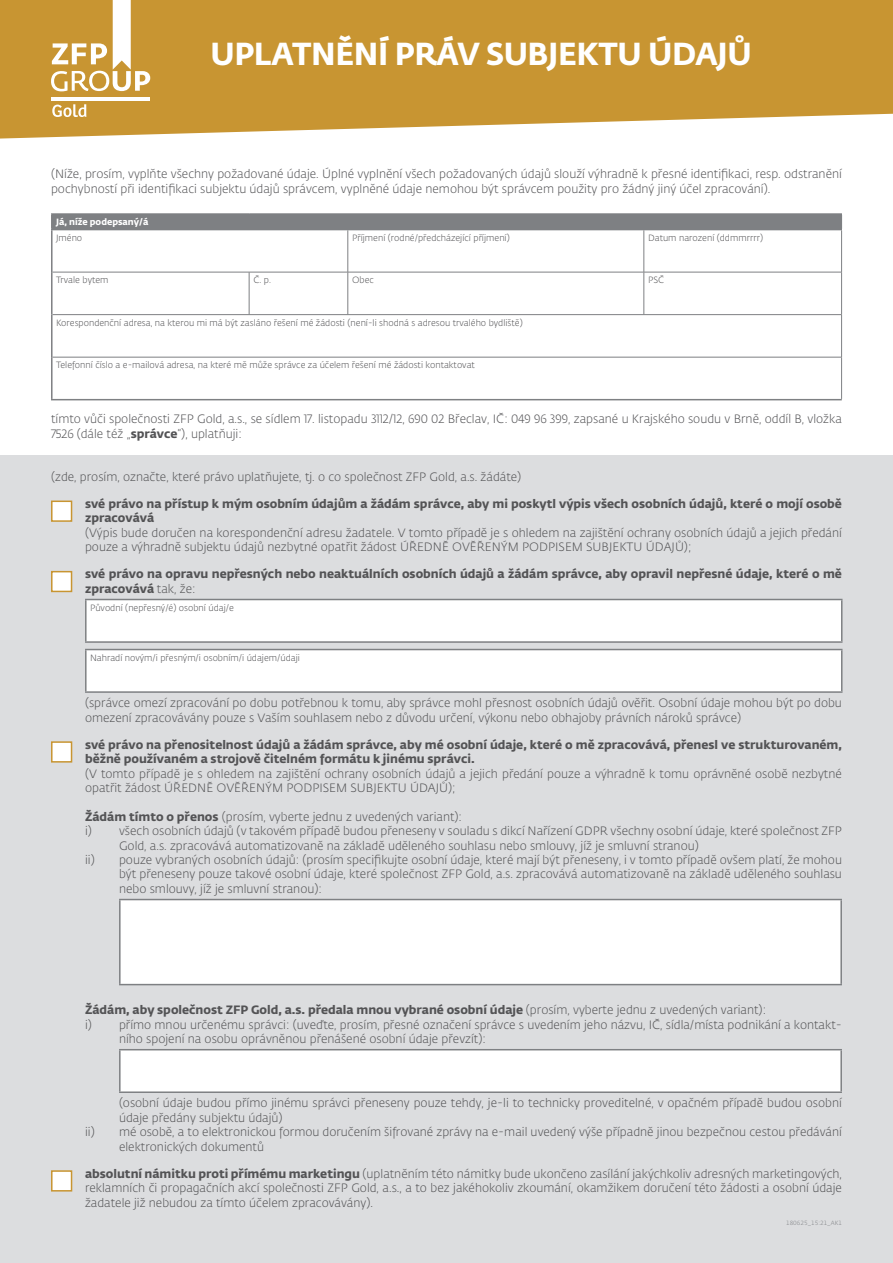
<style>
.page{position:relative;width:893px;height:1263px;background:#fff}
.page>*{position:absolute;margin:0;border:0;box-sizing:border-box;transform-origin:0 0}
.t1{font:700 31.5px "Fedra Sans Pro";letter-spacing:-.01em;color:#fff}
.t2{font:300 12px/14.4px "Fedra Sans Pro";color:#535355}
.t3{font:700 12px/14.4px "Fedra Sans Pro";color:#535355}
.t4{font:300 9px "Fedra Sans Pro";color:#535355}
.t5{font:700 9px "Fedra Sans Pro";color:#fff}
.t6{font:300 6px "Fedra Sans Pro";color:#7e8083}
.s1{font-weight:700}
.s2{font-weight:300}
</style>
<div class="page">
<svg style="left:0;top:0;width:893px;height:139px;background:#cd9f46"></svg>
<div style="left:0;top:455px;width:893px;height:808px;background:#dcdddf"></div>
<div style="left:52px;top:214px;width:790px;height:16px;background:#7e8083"></div>
<svg style="left:53px;top:230px;width:788px;height:127px"></svg>
<hr style="left:51px;top:230px;width:2px;height:42px;background:#7e8083">
<hr style="left:51px;top:272px;width:2px;height:43px;background:#7e8083">
<hr style="left:51px;top:315px;width:2px;height:42px;background:#7e8083">
<hr style="left:51px;top:357px;width:2px;height:42px;background:#7e8083">
<hr style="left:51px;top:399px;width:791px;height:1px;background:#7e8083">
<hr style="left:51px;top:213px;width:198px;height:2px;background:#7e8083">
<svg style="left:51px;top:215px;width:1px;height:14px"></svg>
<hr style="left:249px;top:213px;width:593px;height:2px;background:#7e8083">
<hr style="left:51px;top:229px;width:791px;height:1px;background:#7e8083">
<hr style="left:348px;top:230px;width:1px;height:42px;background:#7e8083">
<hr style="left:644px;top:230px;width:1px;height:42px;background:#7e8083">
<hr style="left:841px;top:230px;width:1px;height:42px;background:#7e8083">
<hr style="left:53px;top:272px;width:295px;height:1px;background:#7e8083">
<hr style="left:249px;top:272px;width:1px;height:42px;background:#7e8083">
<hr style="left:348px;top:272px;width:296px;height:1px;background:#7e8083">
<hr style="left:348px;top:272px;width:1px;height:42px;background:#7e8083">
<hr style="left:644px;top:272px;width:198px;height:1px;background:#7e8083">
<hr style="left:644px;top:272px;width:1px;height:42px;background:#7e8083">
<hr style="left:841px;top:272px;width:1px;height:42px;background:#7e8083">
<hr style="left:53px;top:314px;width:789px;height:1px;background:#7e8083">
<hr style="left:841px;top:315px;width:1px;height:42px;background:#7e8083">
<hr style="left:53px;top:357px;width:789px;height:1px;background:#7e8083">
<hr style="left:841px;top:357px;width:1px;height:42px;background:#7e8083">
<div style="left:52px;top:501px;width:20px;height:20px;background:#fff"></div>
<div style="left:51px;top:500px;width:21px;height:22px;border:2px solid #c89532"></div>
<div style="left:52px;top:572px;width:20px;height:19px;background:#fff"></div>
<div style="left:51px;top:571px;width:21px;height:21px;border:2px solid #c89532"></div>
<div style="left:86px;top:599px;width:756px;height:43px;background:#fff"></div>
<hr style="left:85px;top:599px;width:757px;height:1px;background:#7e8083">
<hr style="left:85px;top:600px;width:2px;height:41px;background:#7e8083">
<hr style="left:841px;top:600px;width:1px;height:41px;background:#7e8083">
<hr style="left:85px;top:641px;width:757px;height:2px;background:#7e8083">
<div style="left:86px;top:649px;width:756px;height:43px;background:#fff"></div>
<hr style="left:85px;top:649px;width:757px;height:1px;background:#7e8083">
<hr style="left:85px;top:650px;width:2px;height:41px;background:#7e8083">
<hr style="left:841px;top:650px;width:1px;height:41px;background:#7e8083">
<hr style="left:85px;top:691px;width:757px;height:2px;background:#7e8083">
<div style="left:52px;top:742px;width:20px;height:20px;background:#fff"></div>
<div style="left:51px;top:741px;width:21px;height:22px;border:2px solid #c89532"></div>
<div style="left:120px;top:899px;width:721px;height:85px;background:#fff"></div>
<hr style="left:119px;top:899px;width:723px;height:1px;background:#7e8083">
<hr style="left:119px;top:900px;width:2px;height:84px;background:#7e8083">
<hr style="left:840px;top:900px;width:2px;height:84px;background:#7e8083">
<hr style="left:119px;top:984px;width:723px;height:1px;background:#7e8083">
<div style="left:120px;top:1050px;width:721px;height:42px;background:#fff"></div>
<hr style="left:119px;top:1049px;width:723px;height:1px;background:#7e8083">
<hr style="left:119px;top:1050px;width:2px;height:41px;background:#7e8083">
<hr style="left:840px;top:1050px;width:2px;height:41px;background:#7e8083">
<hr style="left:119px;top:1091px;width:723px;height:2px;background:#7e8083">
<div style="left:52px;top:1171px;width:20px;height:20px;background:#fff"></div>
<div style="left:51px;top:1170px;width:21px;height:21px;border:2px solid #c89532"></div>
<hr style="left:52px;top:97px;width:98px;height:4px;background:#fff">
<svg style="left:51px;top:0;width:99px;height:91px"></svg>
<svg style="left:52px;top:104px;width:34px;height:13px"></svg>
<h1 class="t1" style="left:210px;top:41px;width:543px">UPLATNĚNÍ PRÁV SUBJEKTU ÚDAJŮ</h1>
<p class="t2" style="left:51px;top:168px;width:792px">(Níže, prosím, vyplňte všechny požadované údaje. Úplné vyplnění všech požadovaných údajů slouží výhradně k přesné identifikaci, resp. odstranění pochybností při identifikaci subjektu údajů správcem, vyplněné údaje nemohou být správcem použity pro žádný jiný účel zpracování).</p>
<p class="t5" style="left:56px;top:218px;width:94px">Já, níže podepsaný/á</p>
<p class="t4" style="left:56px;top:234px;width:28px">Jméno</p>
<p class="t4" style="left:352px;top:234px;width:159px">Příjmení (rodné/předcházející příjmení)</p>
<p class="t4" style="left:648px;top:234px;width:116px">Datum narození (ddmmrrrr)</p>
<p class="t4" style="left:56px;top:277px;width:54px">Trvale bytem</p>
<p class="t4" style="left:253px;top:277px;width:19px">Č. p.</p>
<p class="t4" style="left:352px;top:277px;width:23px">Obec</p>
<p class="t4" style="left:648px;top:277px;width:18px">PSČ</p>
<p class="t4" style="left:56px;top:319px;width:468px">Korespondenční adresa, na kterou mi má být zasláno řešení mé žádosti (není-li shodná s adresou trvalého bydliště)</p>
<p class="t4" style="left:56px;top:362px;width:420px">Telefonní číslo a e-mailová adresa, na které mě může správce za účelem řešení mé žádosti kontaktovat</p>
<p class="t2" style="left:51px;top:413px;width:792px">tímto vůči společnosti ZFP Gold, a.s., se sídlem 17. listopadu 3112/12, 690 02 Břeclav, IČ: 049 96 399, zapsané u Krajského soudu v Brně, oddíl B, vložka<br>7526 (dále též „<span class="s1">správce</span>“), uplatňuji:</p>
<p class="t2" style="left:51px;top:470px;width:472px">(zde, prosím, označte, které právo uplatňujete, tj. o co společnost ZFP Gold, a.s. žádáte)</p>
<p class="t3" style="left:85px;top:497px;width:758px">své právo na přístup k mým osobním údajům a žádám správce, aby mi poskytl výpis všech osobních údajů, které o mojí osobě zpracovává</p>
<p class="t2" style="left:85px;top:526px;width:758px">(Výpis bude doručen na korespondenční adresu žadatele. V tomto případě je s ohledem na zajištění ochrany osobních údajů a jejich předání pouze a výhradně subjektu údajů nezbytné opatřit žádost ÚŘEDNĚ OVĚŘENÝM PODPISEM SUBJEKTU ÚDAJŮ);</p>
<p class="t3" style="left:85px;top:568px;width:758px">své právo na opravu nepřesných nebo neaktuálních osobních údajů a žádám správce, aby opravil nepřesné údaje, které o mě zpracovává <span class="s2">tak, že:</span></p>
<p class="t4" style="left:90px;top:604px;width:145px">Původní (nepřesný/é) osobní údaj/e</p>
<p class="t4" style="left:90px;top:654px;width:211px">Nahradí novým/i přesným/i osobním/i údajem/údaji</p>
<p class="t2" style="left:85px;top:697px;width:758px">(správce omezí zpracování po dobu potřebnou k tomu, aby správce mohl přesnost osobních údajů ověřit. Osobní údaje mohou být po dobu omezení zpracovávány pouze s Vaším souhlasem nebo z důvodu určení, výkonu nebo obhajoby právních nároků správce)</p>
<p class="t3" style="left:85px;top:738px;width:758px">své právo na přenositelnost údajů a žádám správce, aby mé osobní údaje, které o mě zpracovává, přenesl ve strukturovaném, běžně používaném a strojově čitelném formátu k jinému správci.</p>
<p class="t2" style="left:85px;top:767px;width:758px">(V tomto případě je s ohledem na zajištění ochrany osobních údajů a jejich předání pouze a výhradně k tomu oprávněné osobě nezbytné opatřit žádost ÚŘEDNĚ OVĚŘENÝM PODPISEM SUBJEKTU ÚDAJŮ);</p>
<p class="t2" style="left:85px;top:810px;width:378px"><span class="s1">Žádám tímto o přenos</span> (prosím, vyberte jednu z uvedených variant):</p>
<p class="t2" style="left:85px;top:825px;width:758px">i) všech osobních údajů (v takovém případě budou přeneseny v souladu s dikcí Nařízení GDPR všechny osobní údaje, které společnost ZFP</p>
<p class="t2" style="left:119px;top:839px;width:581px">Gold, a.s. zpracovává automatizovaně na základě uděleného souhlasu nebo smlouvy, jíž je smluvní stranou)</p>
<p class="t2" style="left:85px;top:853px;width:758px">ii) pouze vybraných osobních údajů: (prosím specifikujte osobní údaje, které mají být přeneseny, i v tomto případě ovšem platí, že mohou</p>
<p class="t2" style="left:119px;top:868px;width:724px">být přeneseny pouze takové osobní údaje, které společnost ZFP Gold, a.s. zpracovává automatizovaně na základě uděleného souhlasu</p>
<p class="t2" style="left:119px;top:882px;width:204px">nebo smlouvy, jíž je smluvní stranou):</p>
<p class="t3" style="left:85px;top:1003px;width:683px">Žádám, aby společnost ZFP Gold, a.s. předala mnou vybrané osobní údaje <span class="s2">(prosím, vyberte jednu z uvedených variant):</span></p>
<p class="t2" style="left:85px;top:1018px;width:758px">i) přímo mnou určenému správci: (uveďte, prosím, přesné označení správce s uvedením jeho názvu, IČ, sídla/místa podnikání a kontakt-</p>
<p class="t2" style="left:119px;top:1032px;width:368px">ního spojení na osobu oprávněnou přenášené osobní údaje převzít):</p>
<p class="t2" style="left:119px;top:1097px;width:724px">(osobní údaje budou přímo jinému správci přeneseny pouze tehdy, je-li to technicky proveditelné, v opačném případě budou osobní</p>
<p class="t2" style="left:119px;top:1111px;width:165px">údaje předány subjektu údajů)</p>
<p class="t2" style="left:85px;top:1126px;width:758px">ii) mé osobě, a to elektronickou formou doručením šifrované zprávy na e-mail uvedený výše případně jinou bezpečnou cestou předávání</p>
<p class="t2" style="left:119px;top:1140px;width:147px">elektronických dokumentů</p>
<p class="t2" style="left:85px;top:1167px;width:758px;text-align:justify"><span class="s1">absolutní námitku proti přímému marketingu</span> (uplatněním této námitky bude ukončeno zasílání jakýchkoliv adresných marketingových, reklamních či propagačních akcí společnosti ZFP Gold, a.s., a to bez jakéhokoliv zkoumání, okamžikem doručení této žádosti a osobní údaje žadatele již nebudou za tímto účelem zpracovávány).</p>
<p class="t6" style="left:786px;top:1221px;width:57px">180625_15:21_AK1</p>
</div>
